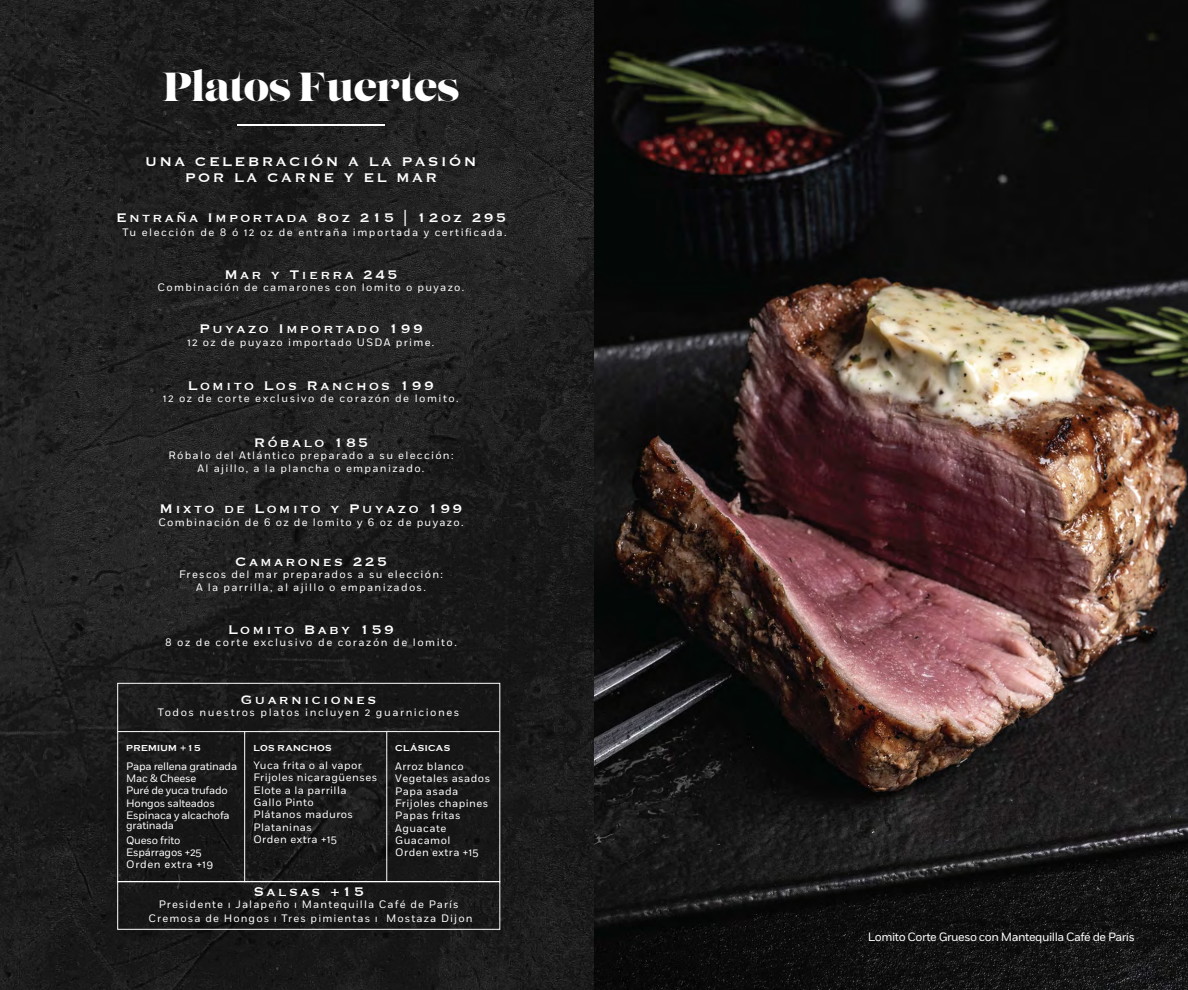
<style>
.page{position:relative;width:1188px;height:990px;background:#fff}
.page>*{position:absolute;margin:0;border:0;box-sizing:border-box;transform-origin:0 0}
.t1{font:40.5px "Lust Display";letter-spacing:-.02em;color:#fff}
.t2{font:16.4px/15.9px "Copperplate";letter-spacing:.14em;color:#fff;text-align:center}
.t3{font:16.2px "Copperplate";letter-spacing:.14em;color:#fff}
.t4{font:12px "Fort";letter-spacing:-.04em;color:#fff}
.t5{font:10.8px/12.3px "Fort";letter-spacing:.12em;color:#fff;text-align:center}
.t6{font:10.8px/12.3px "Fort";letter-spacing:.04em;color:#fff}
.t7{font:10.8px "Fort";letter-spacing:.14em;color:#fff}
.t8{font:10.8px/12.3px "Fort";letter-spacing:-.02em;color:#fff}
.t9{font:10.8px/14.1px "Fort";letter-spacing:.1em;color:#fff;text-align:center}
.t10{font:700 9px "Copperplate";letter-spacing:.04em;color:#fff}
</style>
<div class="page">
<img style="left:0;top:0;width:594px;height:990px">
<img style="left:594px;top:0;width:594px;height:990px">
<hr style="left:237px;top:125px;width:148px;height:1px;background:#fff">
<hr style="left:244px;top:732px;width:1px;height:150px;background:#fff">
<hr style="left:386px;top:732px;width:1px;height:150px;background:#fff">
<div style="left:117px;top:881px;width:383px;height:49px;border:1px solid #fff"></div>
<div style="left:117px;top:683px;width:383px;height:199px;border:1px solid #fff"></div>
<hr style="left:118px;top:731px;width:382px;height:1px;background:#fff">
<h1 class="t1" style="left:162px;top:62px;width:298px">Platos Fuertes</h1>
<h2 class="t2" style="left:145px;top:152px;width:333px">UNA CELEBRACIÓN A LA PASIÓN<br>POR LA CARNE Y EL MAR</h2>
<h3 class="t3" style="left:116px;top:208px;width:391px">Entraña Importada 8oz 215 | 12oz 295</h3>
<p class="t7" style="left:122px;top:226px;width:386px">Tu elección de 8 ó 12 oz de entraña importada y certificada.</p>
<h3 class="t3" style="left:224px;top:264px;width:175px">Mar y Tierra 245</h3>
<p class="t5" style="left:158px;top:281px;width:308px">Combinación de camarones con lomito o puyazo.</p>
<h3 class="t3" style="left:199px;top:319px;width:225px">Puyazo Importado 199</h3>
<p class="t5" style="left:188px;top:336px;width:248px">12 oz de puyazo importado USDA prime.</p>
<h3 class="t3" style="left:188px;top:375px;width:248px">Lomito Los Ranchos 199</h3>
<p class="t7" style="left:163px;top:392px;width:297px">12 oz de corte exclusivo de corazón de lomito.</p>
<h3 class="t3" style="left:254px;top:432px;width:116px">Róbalo 185</h3>
<p class="t5" style="left:168px;top:450px;width:287px">Róbalo del Atlántico preparado a su elección:<br>Al ajillo, a la plancha o empanizado.</p>
<h3 class="t3" style="left:160px;top:499px;width:304px">Mixto de Lomito y Puyazo 199</h3>
<p class="t5" style="left:158px;top:516px;width:307px">Combinación de 6 oz de lomito y 6 oz de puyazo.</p>
<h3 class="t3" style="left:235px;top:551px;width:153px">Camarones 225</h3>
<p class="t5" style="left:179px;top:569px;width:265px">Frescos del mar preparados a su elección:<br>A la parrilla, al ajillo o empanizados.</p>
<h3 class="t3" style="left:228px;top:619px;width:167px">Lomito Baby 159</h3>
<p class="t7" style="left:165px;top:636px;width:293px">8 oz de corte exclusivo de corazón de lomito.</p>
<h3 class="t3" style="left:241px;top:689px;width:137px">Guarniciones</h3>
<p class="t7" style="left:158px;top:706px;width:303px">Todos nuestros platos incluyen 2 guarniciones</p>
<p class="t10" style="left:126px;top:743px;width:76px">PREMIUM +15</p>
<p class="t8" style="left:126px;top:760px;width:113px">Papa rellena gratinada<br>Mac &amp; Cheese<br>Puré de yuca trufado<br>Hongos salteados<br>Espinaca y alcachofa</p>
<p class="t8" style="left:126px;top:819px;width:56px;line-height:14.3px">gratinada<br>Queso frito</p>
<p class="t8" style="left:126px;top:846px;width:89px">Espárragos +25<br>Orden extra +19</p>
<p class="t10" style="left:253px;top:743px;width:80px">LOS RANCHOS</p>
<p class="t6" style="left:253px;top:759px;width:125px">Yuca frita o al vapor<br>Frijoles nicaragüenses<br>Elote a la parrilla<br>Gallo Pinto<br>Plátanos maduros<br>Plataninas<br>Orden extra +15</p>
<p class="t10" style="left:395px;top:743px;width:56px">CLÁSICAS</p>
<p class="t6" style="left:395px;top:760px;width:96px">Arroz blanco<br>Vegetales asados<br>Papa asada<br>Frijoles chapines<br>Papas fritas<br>Aguacate<br>Guacamol<br>Orden extra +15</p>
<h3 class="t3" style="left:253px;top:881px;width:112px">Salsas +15</h3>
<p class="t9" style="left:149px;top:897px;width:325px">Presidente ı Jalapeño ı Mantequilla Café de París<br>Cremosa de Hongos ı Tres pimientas ı Mostaza Dijon</p>
<p class="t4" style="left:868px;top:930px;width:269px">Lomito Corte Grueso con Mantequilla Café de París</p>
</div>
